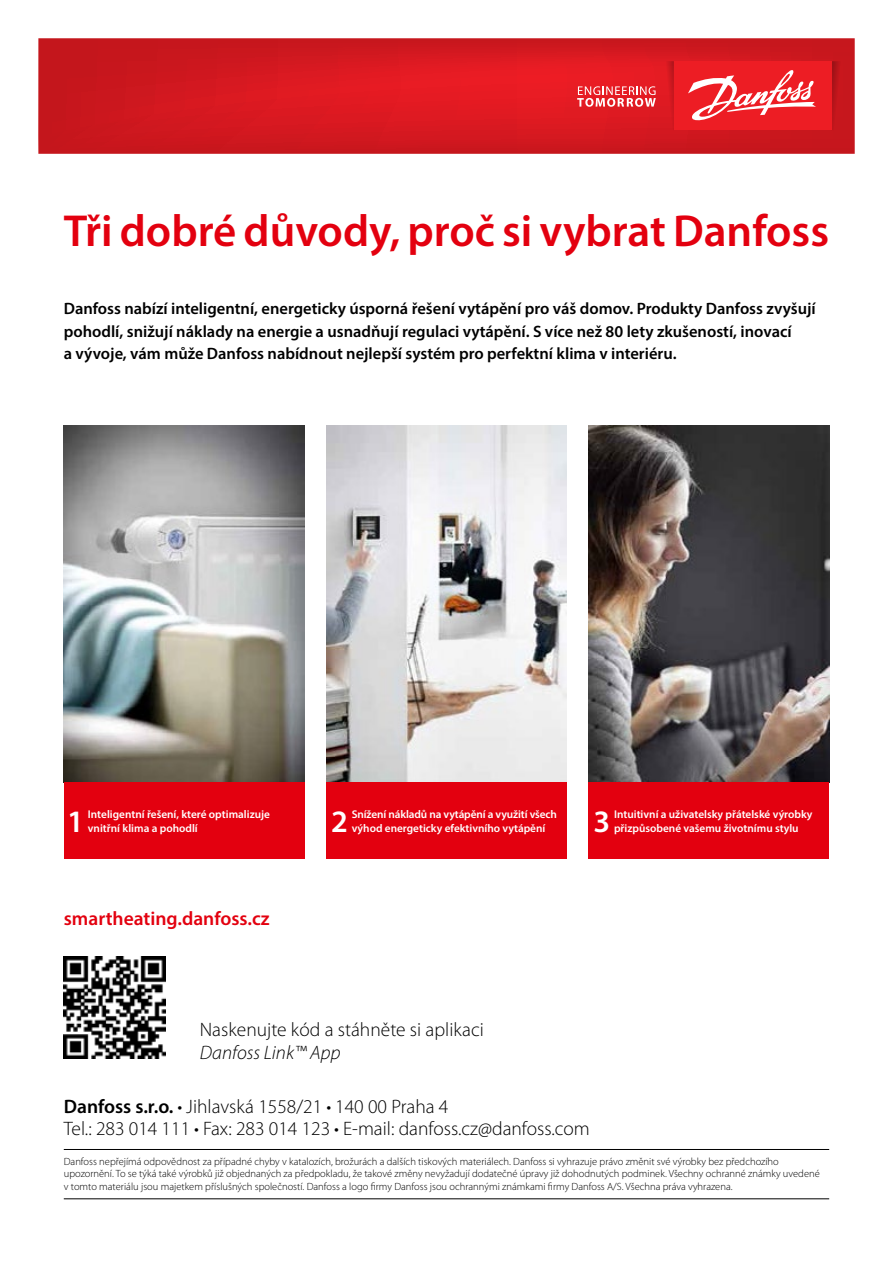
<style>
.page{position:relative;width:893px;height:1263px;background:#fff}
.page>*{position:absolute;margin:0;border:0;box-sizing:border-box;transform-origin:0 0}
.t1{font:600 45px "Myriad Pro";color:#e3000f}
.t2{font:600 31.35px "Myriad Pro";color:#fff}
.t3{font:300 19.5px/22.5px "Myriad Pro";color:#000}
.t4{font:600 19.5px "Myriad Pro";color:#e3000f}
.t5{font:italic 300 19.5px "Myriad Pro";color:#000}
.t6{font:600 16.5px/22.5px "Myriad Pro";color:#000}
.t7{font:600 11.25px/13.5px "Myriad Pro";color:#fff}
.t8{font:300 10.5px/12.6px "Myriad Pro";color:#000}
.s1{font-weight:600}
</style>
<div class="page">
<svg style="left:38px;top:38px;width:817px;height:116px;background:#d21920"></svg>
<svg style="left:832px;top:61px;width:12px;height:69px"></svg>
<div style="left:674px;top:61px;width:158px;height:69px;background:#ed1d24"></div>
<svg style="left:577px;top:61px;width:97px;height:69px;background:#e32d34"></svg>
<svg style="left:688px;top:70px;width:128px;height:51px"></svg>
<hr style="left:64px;top:1149px;width:765px;height:1px;background:#000">
<hr style="left:64px;top:1198px;width:765px;height:1px;background:#000">
<img style="left:64px;top:425px;width:241px;height:357px">
<img style="left:326px;top:425px;width:241px;height:357px">
<img style="left:588px;top:425px;width:241px;height:357px">
<div style="left:64px;top:782px;width:241px;height:77px;background:#e3000f"></div>
<div style="left:326px;top:782px;width:241px;height:77px;background:#e3000f"></div>
<div style="left:588px;top:782px;width:241px;height:77px;background:#e3000f"></div>
<img style="left:64px;top:957px;width:102px;height:102px">
<h1 class="t1" style="left:64px;top:203px;width:767px">Tři dobré důvody, proč si vybrat Danfoss</h1>
<p class="t6" style="left:64px;top:297px;width:753px">Danfoss nabízí inteligentní, energeticky úsporná řešení vytápění pro váš domov. Produkty Danfoss zvyšují pohodlí, snižují náklady na energie a usnadňují regulaci vytápění. S více než 80 lety zkušeností, inovací<br>a vývoje, vám může Danfoss nabídnout nejlepší systém pro perfektní klima v interiéru.</p>
<h2 class="t2" style="left:67px;top:801px;width:18px">1</h2>
<p class="t7" style="left:88px;top:807px;width:184px">Inteligentní řešení, které optimalizuje vnitřní klima a pohodlí</p>
<h2 class="t2" style="left:331px;top:801px;width:18px">2</h2>
<p class="t7" style="left:352px;top:807px;width:207px">Snížení nákladů na vytápění a využití všech výhod energeticky efektivního vytápění</p>
<h2 class="t2" style="left:593px;top:801px;width:18px">3</h2>
<p class="t7" style="left:614px;top:807px;width:200px">Intuitivní a uživatelsky přátelské výrobky přizpůsobené vašemu životnímu stylu</p>
<h3 class="t4" style="left:64px;top:906px;width:207px">smartheating.danfoss.cz</h3>
<h3 class="t3" style="left:200px;top:1018px;width:285px">Naskenujte kód a stáhněte si aplikaci</h3>
<h3 class="t5" style="left:200px;top:1041px;width:142px">Danfoss Link™ App</h3>
<h3 class="t3" style="left:64px;top:1095px;width:528px"><span class="s1">Danfoss s.r.o.</span> • Jihlavská 1558/21 • 140 00 Praha 4<br>Tel.: 283 014 111 • Fax: 283 014 123 • E-mail: danfoss.cz@danfoss.com</h3>
<p class="t8" style="left:64px;top:1155px;width:757px">Danfoss nepřejímá odpovědnost za případné chyby v katalozích, brožurách a dalších tiskových materiálech. Danfoss si vyhrazuje právo změnit své výrobky bez předchozího upozornění. To se týká také výrobků již objednaných za předpokladu, že takové změny nevyžadují dodatečné úpravy již dohodnutých podminek. Všechny ochranné známky uvedené v tomto materiálu jsou majetkem příslušných společností. Danfoss a logo firmy Danfoss jsou ochrannými známkami firmy Danfoss A/S. Všechna práva vyhrazena.</p>
</div>
